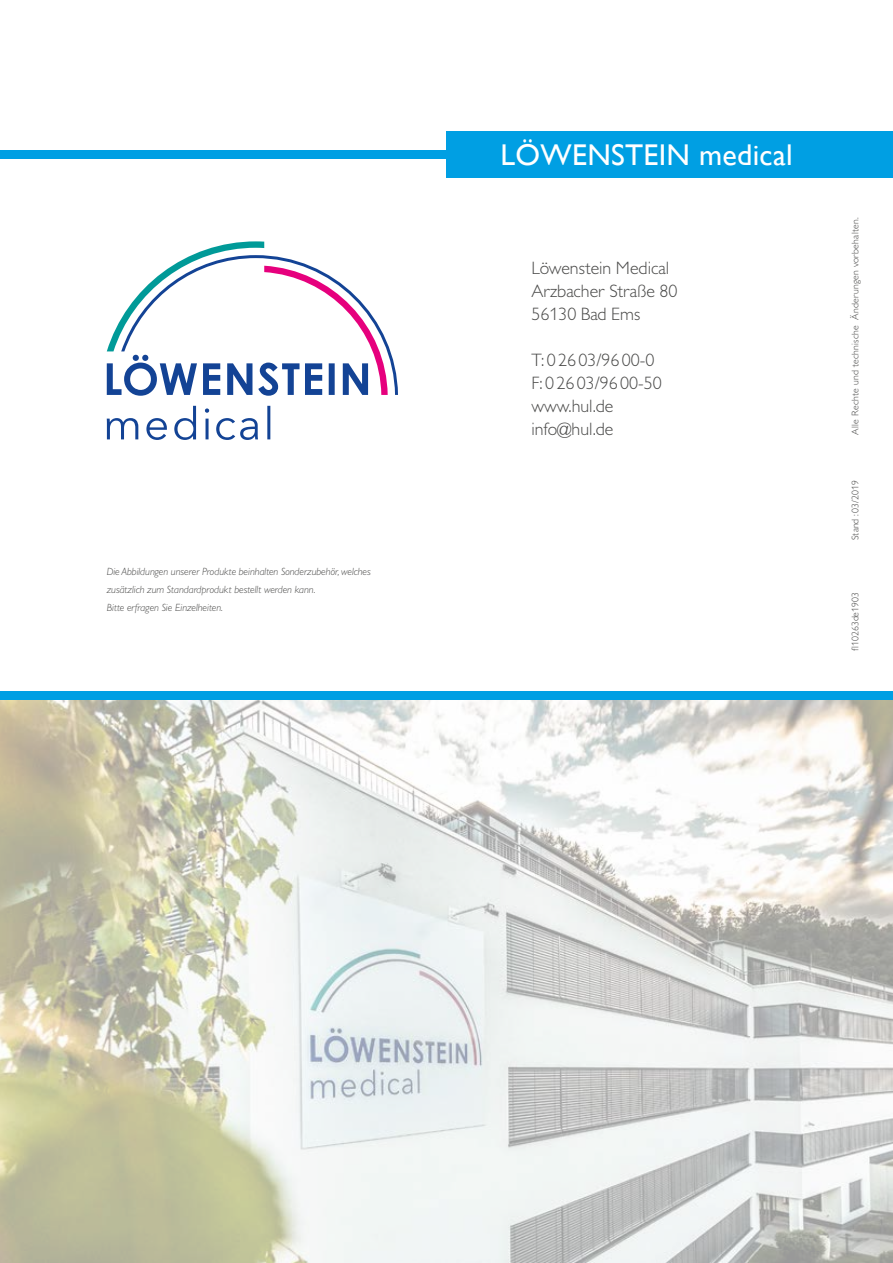
<style>
.page{position:relative;width:893px;height:1263px;background:#fff}
.page>*{position:absolute;margin:0;border:0;box-sizing:border-box;transform-origin:0 0}
.t1{font:30px "Gill Sans";letter-spacing:.01em;color:#fff}
.t2{font:300 18px/23px "Gill Sans MT Pro";color:#4a4a49}
.t3{font:italic 300 10.5px/18px "Gill Sans MT Pro";color:#4a4a49}
.t4{font:300 9.75px "Gill Sans MT Pro";letter-spacing:.025em;color:#4a4a49}
.t5{font:300 9.75px "Gill Sans MT Pro";color:#4a4a49}
</style>
<div class="page">
<div style="left:0;top:150px;width:446px;height:8px;background:#009fe3"></div>
<div style="left:446px;top:131px;width:447px;height:47px;background:#009fe3"></div>
<svg style="left:0;top:699px;width:893px;height:564px"></svg>
<svg style="left:107px;top:406px;width:163px;height:34px"></svg>
<svg style="left:107px;top:241px;width:291px;height:155px"></svg>
<div style="left:0;top:691px;width:893px;height:8px;background:#009fe3"></div>
<p class="t3" style="left:107px;top:562px;width:266px">Die Abbildungen unserer Produkte beinhalten Sonderzubehör, welches zusätzlich zum Standardprodukt bestellt werden kann.<br>Bitte erfragen Sie Einzelheiten.</p>
<h1 class="t1" style="left:500px;top:137px;width:294px">LÖWENSTEIN medical</h1>
<h2 class="t2" style="left:531px;top:257px;width:148px">Löwenstein Medical<br>Arzbacher Straße 80<br>56130 Bad Ems</h2>
<h2 class="t2" style="left:531px;top:348px;width:132px">T: 0 2603/96 00-0<br>F: 0 26 03/96 00-50 www.hul.de info@hul.de</h2>
<p class="t4" style="left:849px;top:435px;width:219px;rotate:-90deg">Alle Rechte und technische Änderungen vorbehalten.</p>
<p class="t5" style="left:849px;top:540px;width:61px;rotate:-90deg">Stand : 03/2019</p>
<p class="t5" style="left:849px;top:651px;width:60px;rotate:-90deg">fl10263de1903</p>
</div>
